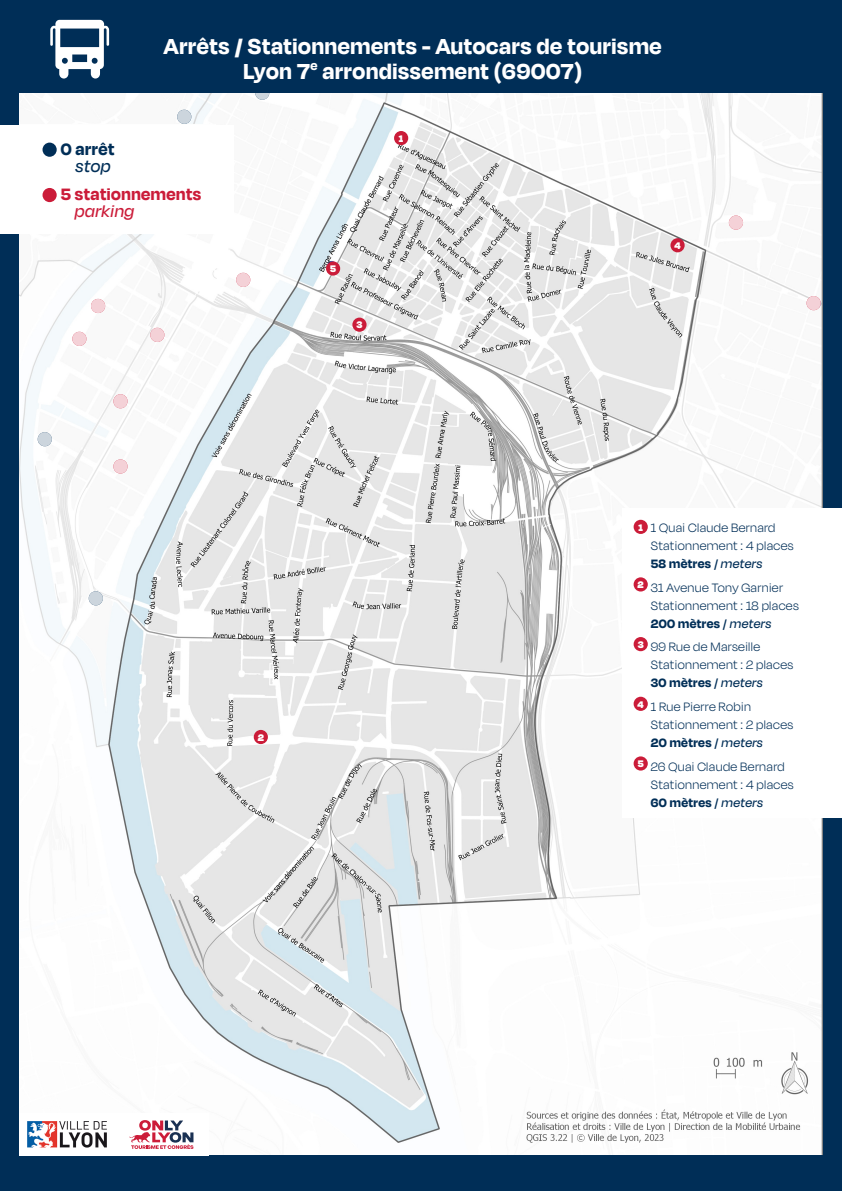
<style>
.page{position:relative;width:842px;height:1191px;background:#002e57}
.page>*{position:absolute;margin:0;border:0;box-sizing:border-box;transform-origin:0 0}
.t1{font:700 25px/25px "Degular Display";letter-spacing:.03em;color:#fff;text-align:center}
.t2{font:700 19px "Degular Display";letter-spacing:.03em;color:#cb1c39}
.t3{font:italic 500 19px "Degular Display";letter-spacing:.03em;color:#cb1c39}
.t4{font:700 19px "Degular Display";letter-spacing:.03em;color:#002e57}
.t5{font:italic 500 19px "Degular Display";color:#002e57}
.t6{font:300 14px/18px "Degular Display";letter-spacing:.03em;color:#002e57}
.t7{font:900 11px "Degular Display";color:#fff}
.s1{font-weight:900;font-size:11px;color:#fff}
.s2{font-weight:700}
.s3{font-weight:500}
.s4{font-weight:500;font-style:italic}
</style>
<div class="page">
<img style="left:20px;top:93px;width:802px;height:1062px">
<img style="left:20px;top:1113px;width:94px;height:42px">
<div style="left:114px;top:1113px;width:95px;height:42px;background:#fff"></div>
<svg style="left:129px;top:1120px;width:64px;height:29px"></svg>
<div style="left:255px;top:86px;width:14px;height:14px;background:#ccd5dd;border-radius:50%"></div>
<div style="left:0;top:0;width:842px;height:93px;background:#002e57"></div>
<svg style="left:50px;top:20px;width:59px;height:59px"></svg>
<svg style="left:113px;top:459px;width:15px;height:14px"></svg>
<div style="left:113px;top:394px;width:15px;height:14px;background:#f4d1d7;border-radius:50%"></div>
<div style="left:150px;top:328px;width:14px;height:14px;background:#f4d1d7;border-radius:50%"></div>
<div style="left:91px;top:299px;width:14px;height:14px;background:#f4d1d7;border-radius:50%"></div>
<div style="left:72px;top:332px;width:14px;height:14px;background:#f4d1d7;border-radius:50%"></div>
<div style="left:236px;top:273px;width:14px;height:14px;background:#f4d1d7;border-radius:50%"></div>
<svg style="left:729px;top:215px;width:14px;height:15px"></svg>
<svg style="left:806px;top:296px;width:15px;height:14px"></svg>
<div style="left:38px;top:432px;width:14px;height:14px;background:#ccd5dd;border-radius:50%"></div>
<div style="left:177px;top:110px;width:14px;height:14px;background:#ccd5dd;border-radius:50%"></div>
<div style="left:89px;top:591px;width:14px;height:14px;background:#ccd5dd;border-radius:50%"></div>
<div style="left:622px;top:508px;width:220px;height:310px;background:#fff"></div>
<div style="left:634px;top:520px;width:14px;height:14px;background:#cb1c39;border-radius:50%"></div>
<div style="left:634px;top:577px;width:14px;height:14px;background:#cb1c39;border-radius:50%"></div>
<div style="left:634px;top:637px;width:14px;height:14px;background:#cb1c39;border-radius:50%"></div>
<div style="left:634px;top:696px;width:14px;height:15px;background:#cb1c39;border-radius:50%"></div>
<div style="left:634px;top:756px;width:14px;height:14px;background:#cb1c39;border-radius:50%"></div>
<div style="left:394px;top:131px;width:14px;height:14px;background:#cb1c39;border-radius:50%"></div>
<div style="left:254px;top:730px;width:14px;height:14px;background:#cb1c39;border-radius:50%"></div>
<div style="left:352px;top:317px;width:15px;height:15px;background:#cb1c39;border-radius:50%"></div>
<div style="left:670px;top:238px;width:15px;height:14px;background:#cb1c39;border-radius:50%"></div>
<div style="left:326px;top:261px;width:14px;height:15px;background:#cb1c39;border-radius:50%"></div>
<div style="left:0;top:125px;width:234px;height:109px;background:#fff"></div>
<div style="left:43px;top:143px;width:14px;height:14px;background:#002e57;border-radius:50%"></div>
<div style="left:43px;top:188px;width:14px;height:14px;background:#cb1c39;border-radius:50%"></div>
<h1 class="t1" style="left:164px;top:32px;width:499px">Arrêts / Stationnements - Autocars de tourisme<br>Lyon 7<sup>e</sup> arrondissement (69007)</h1>
<h2 class="t4" style="left:61px;top:137px;width:55px">0 arrêt</h2>
<h2 class="t5" style="left:76px;top:155px;width:36px">stop</h2>
<h2 class="t2" style="left:61px;top:183px;width:142px">5 stationnements</h2>
<h2 class="t3" style="left:75px;top:200px;width:61px">parking</h2>
<p class="t7" style="left:399px;top:132px;width:6px">1</p>
<p class="t7" style="left:330px;top:262px;width:7px">5</p>
<p class="t7" style="left:356px;top:318px;width:7px">3</p>
<p class="t7" style="left:258px;top:730px;width:8px">2</p>
<p class="t7" style="left:674px;top:239px;width:8px">4</p>
<p class="t6" style="left:651px;top:518px;width:144px;text-indent:-12px"><span class="s1">1</span> 1 Quai Claude Bernard<br>Stationnement : 4 places<br><span class="s2">58 mètres</span> <span class="s3">/</span> <span class="s4">meters</span></p>
<p class="t6" style="left:651px;top:578px;width:150px;text-indent:-13px"><sup>2</sup> 31 Avenue Tony Garnier<br>Stationnement : 18 places<br><span class="s2">200 mètres</span> <span class="s3">/</span> <span class="s4">meters</span></p>
<p class="t6" style="left:651px;top:637px;width:144px;text-indent:-13px"><sup>3</sup> 99 Rue de Marseille<br>Stationnement : 2 places<br><span class="s2">30 mètres</span> <span class="s3">/</span> <span class="s4">meters</span></p>
<p class="t6" style="left:651px;top:697px;width:144px;text-indent:-13px"><sup>4</sup> 1 Rue Pierre Robin<br>Stationnement : 2 places<br><span class="s2">20 mètres</span> <span class="s3">/</span> <span class="s4">meters</span></p>
<p class="t6" style="left:651px;top:757px;width:144px;text-indent:-13px"><sup>5</sup> 26 Quai Claude Bernard<br>Stationnement : 4 places<br><span class="s2">60 mètres</span> <span class="s3">/</span> <span class="s4">meters</span></p>
</div>
